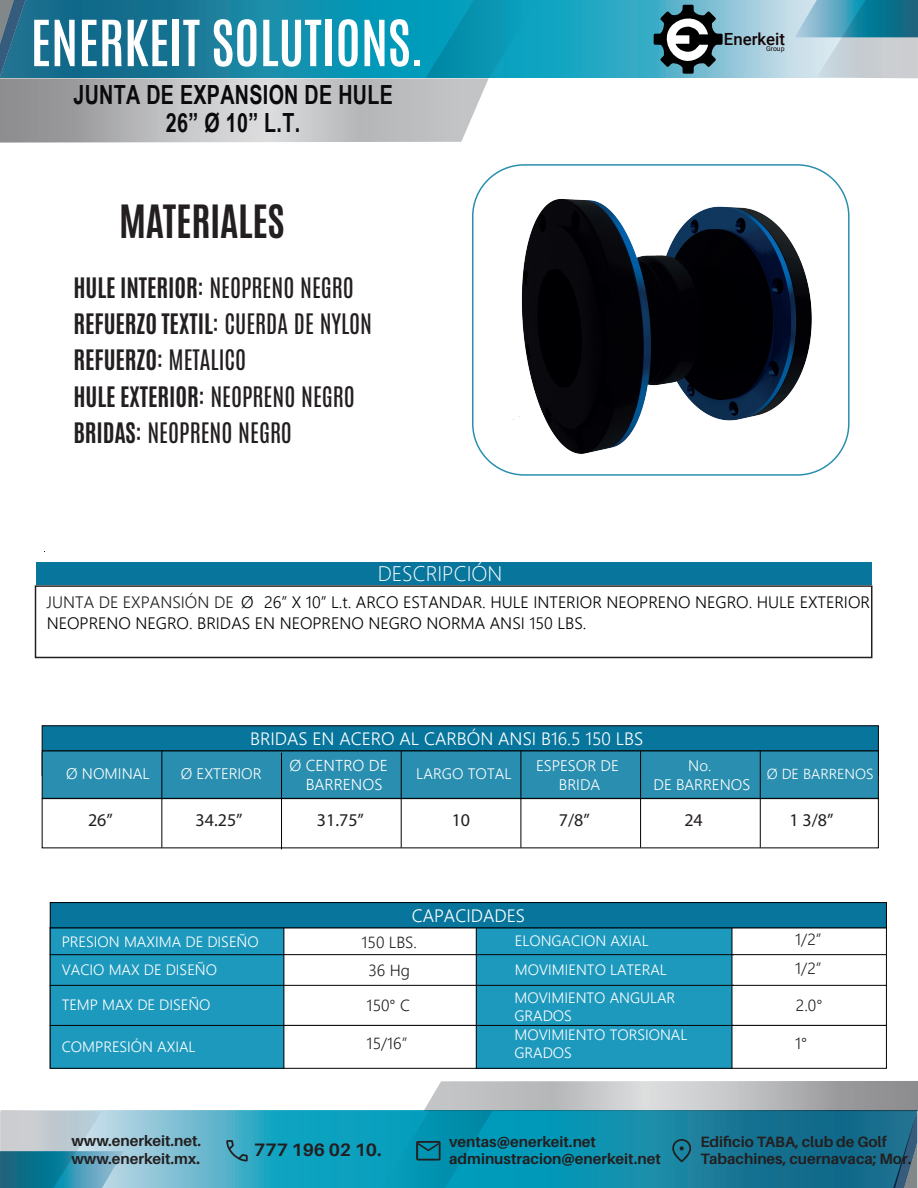
<style>
.page{position:relative;width:918px;height:1188px;background:#fff}
.page>*{position:absolute;margin:0;border:0;box-sizing:border-box;transform-origin:0 0}
.t1{font:600 54px "Antonio";color:#fff}
.t2{font:700 39px "Antonio";color:#231f20}
.t3{font:700 26.4px/28.8px "Arial Narrow";letter-spacing:.015em;color:#0b090c;text-align:center;scale:.91 1}
.t4{font:24px/36.3px "Antonio";color:#231f20}
.t5{font:300 21px "Segoe UI";color:#fff}
.t6{font:18px "Myriad Pro";color:#231f20}
.t7{font:700 18px "Aileron";color:#231f20}
.t8{font:300 17.85px "Segoe UI";color:#fff}
.t9{font:500 16.8px "Roboto";color:#140405}
.t10{font:300 16.5px "Segoe UI";color:#000001}
.t11{font:300 16.05px/27.6px "Segoe UI";color:#231f20;text-align:center}
.t12{font:300 15.75px/18.9px "Segoe UI";color:#fff}
.t13{font:300 15.3px/18.3px "Segoe UI";color:#fff;text-align:center}
.t14{font:300 15.15px "Segoe UI";color:#fff}
.t15{font:300 15px/18px "Segoe UI";color:#fff}
.t16{font:700 15px/16.5px "Aileron";color:#231f20}
.t17{font:300 14.55px "Segoe UI";color:#fff}
.t18{font:6.9px "Roboto";color:#140405}
.s1{font-weight:700}
.s2{color:#231f20}
.s3{font-size:16.5px}
</style>
<div class="page">
<svg style="left:0;top:78px;width:489px;height:65px;background:#bcbdbf"></svg>
<svg style="left:0;top:0;width:918px;height:78px;background:#3298b2"></svg>
<svg style="left:1px;top:1110px;width:351px;height:78px;background:#5db1c7"></svg>
<svg style="left:226px;top:1140px;width:22px;height:21px"></svg>
<svg style="left:352px;top:1081px;width:566px;height:107px;background:#4096ac"></svg>
<div style="left:42px;top:725px;width:837px;height:26px;background:#08769c;border:1px solid #000001"></div>
<div style="left:683px;top:5px;width:11px;height:69px;background:#000001"></div>
<div style="left:654px;top:34px;width:69px;height:11px;background:#000001"></div>
<svg style="left:657px;top:7px;width:63px;height:64px"></svg>
<div style="left:42px;top:751px;width:837px;height:48px;background:#298eaf;border:1px solid #000001"></div>
<hr style="left:161px;top:751px;width:1px;height:97px;background:#000001">
<hr style="left:281px;top:753px;width:1px;height:96px;background:#000001">
<hr style="left:401px;top:751px;width:1px;height:97px;background:#000001">
<hr style="left:521px;top:751px;width:1px;height:97px;background:#000001">
<hr style="left:640px;top:751px;width:1px;height:97px;background:#000001">
<hr style="left:760px;top:751px;width:1px;height:97px;background:#000001">
<div style="left:472px;top:164px;width:378px;height:312px;border:2px solid #298eaf;border-radius:52px"></div>
<div style="left:50px;top:954px;width:837px;height:32px;border:1px solid #000001"></div>
<div style="left:50px;top:985px;width:837px;height:41px;border:1px solid #000001"></div>
<div style="left:50px;top:1025px;width:837px;height:44px;border:1px solid #000001"></div>
<div style="left:50px;top:928px;width:234px;height:140px;background:#1e99be"></div>
<div style="left:50px;top:927px;width:234px;height:142px;border:1px solid #000001"></div>
<div style="left:476px;top:928px;width:256px;height:140px;background:#1e99be"></div>
<div style="left:476px;top:927px;width:256px;height:142px;border:1px solid #000001"></div>
<div style="left:50px;top:903px;width:836px;height:25px;background:#08769c"></div>
<div style="left:50px;top:902px;width:837px;height:26px;border:1px solid #000001"></div>
<hr style="left:50px;top:954px;width:234px;height:1px;background:#000001">
<hr style="left:50px;top:985px;width:234px;height:1px;background:#000001">
<hr style="left:50px;top:1025px;width:234px;height:1px;background:#000001">
<hr style="left:476px;top:954px;width:258px;height:1px;background:#000001">
<hr style="left:476px;top:985px;width:258px;height:1px;background:#000001">
<hr style="left:476px;top:1025px;width:258px;height:1px;background:#000001">
<div style="left:36px;top:563px;width:835px;height:22px;background:#08769c"></div>
<div style="left:35px;top:585px;width:837px;height:73px;border:2px solid #231f20"></div>
<img style="left:513px;top:199px;width:299px;height:255px">
<h1 class="t1" style="left:31px;top:5px;width:396px">ENERKEIT SOLUTIONS.</h1>
<h3 class="t3" style="left:73px;top:79px;width:353px">JUNTA DE EXPANSION DE HULE<br>26” Ø 10” L.T.</h3>
<h2 class="t2" style="left:119px;top:194px;width:167px">MATERIALES</h2>
<h3 class="t4" style="left:73px;top:270px;width:300px"><span class="s1">HULE INTERIOR</span>: NEOPRENO NEGRO<br><span class="s1">REFUERZO TEXTIL</span>: CUERDA DE NYLON<br><span class="s1">REFUERZO</span>: METALICO<br><span class="s1">HULE EXTERIOR</span>: NEOPRENO NEGRO<br><span class="s1">BRIDAS</span>: NEOPRENO NEGRO</h3>
<p class="t9" style="left:724px;top:28px;width:63px">Enerkeit</p>
<p class="t18" style="left:766px;top:44px;width:20px">Group</p>
<h3 class="t5" style="left:378px;top:554px;width:126px">DESCRIPCIÓN</h3>
<p class="t10" style="left:47px;top:608px;width:541px">NEOPRENO NEGRO. BRIDAS EN NEOPRENO NEGRO NORMA ANSI 150 LBS.</p>
<p class="t10" style="left:47px;top:586px;width:825px"><span class="s2">JUNTA DE EXPANSIÓN DE</span> Ø 26” X 10” L.t. ARCO ESTANDAR. HULE INTERIOR NEOPRENO NEGRO. HULE EXTERIOR</p>
<p class="t8" style="left:250px;top:721px;width:395px">BRIDAS EN ACERO AL CARBÓN ANSI B16.5 150 LBS</p>
<p class="t13" style="left:66px;top:763px;width:85px">Ø NOMINAL</p>
<p class="t13" style="left:181px;top:763px;width:82px">Ø EXTERIOR</p>
<p class="t12" style="left:306px;top:755px;width:83px;text-indent:-16px">Ø CENTRO DE<br>BARRENOS</p>
<p class="t14" style="left:416px;top:759px;width:97px">LARGO TOTAL</p>
<p class="t13" style="left:536px;top:755px;width:84px">ESPESOR DE<br>BRIDA</p>
<p class="t13" style="left:653px;top:755px;width:98px">No.<br>DE BARRENOS</p>
<p class="t17" style="left:767px;top:760px;width:108px">Ø DE BARRENOS</p>
<p class="t6" style="left:88px;top:809px;width:26px">26”</p>
<p class="t6" style="left:196px;top:809px;width:49px">34.25”</p>
<p class="t6" style="left:317px;top:809px;width:49px">31.75”</p>
<p class="t6" style="left:452px;top:809px;width:20px">10</p>
<p class="t6" style="left:559px;top:809px;width:33px">7/8”</p>
<p class="t6" style="left:684px;top:809px;width:20px">24</p>
<p class="t6" style="left:789px;top:809px;width:46px">1 3/8”</p>
<p class="t15" style="left:62px;top:927px;width:199px;line-height:27.9px">PRESION MAXIMA DE DISEÑO<br>VACIO MAX DE DISEÑO</p>
<p class="t15" style="left:62px;top:994px;width:150px">TEMP MAX DE DISEÑO</p>
<p class="t15" style="left:62px;top:1036px;width:135px">COMPRESIÓN AXIAL</p>
<p class="t8" style="left:412px;top:899px;width:115px">CAPACIDADES</p>
<p class="t11" style="left:362px;top:927px;width:57px">150 LBS.<br>36 Hg</p>
<p class="t11" style="left:367px;top:990px;width:45px">150° C</p>
<p class="t11" style="left:796px;top:990px;width:28px">2.0°</p>
<p class="t11" style="left:367px;top:1028px;width:42px">15/16”</p>
<p class="t11" style="left:795px;top:1028px;width:14px">1°</p>
<p class="t11" style="left:795px;top:923px;width:28px;line-height:29px;text-align:left">1/2”<br>1/2”</p>
<p class="t15" style="left:515px;top:925px;width:153px;line-height:29.1px">ELONGACION AXIAL<br>MOVIMIENTO LATERAL</p>
<p class="t15" style="left:514px;top:987px;width:162px">MOVIMIENTO ANGULAR<br>GRADOS</p>
<p class="t15" style="left:514px;top:1025px;width:174px">MOVIMIENTO TORSIONAL<br>GRADOS</p>
<p class="t16" style="left:72px;top:1132px;width:131px;line-height:18px">www.enerkeit.net. www.enerkeit.mx<span class="s3">.</span></p>
<p class="t7" style="left:254px;top:1140px;width:129px">777 196 02 10.</p>
<p class="t16" style="left:449px;top:1134px;width:213px">ventas@enerkeit.net adminustracion@enerkeit.net</p>
<p class="t16" style="left:700px;top:1134px;width:213px">Edificio TABA, club de Golf<br>Tabachines, cuernavaca; Mor.</p>
</div>
